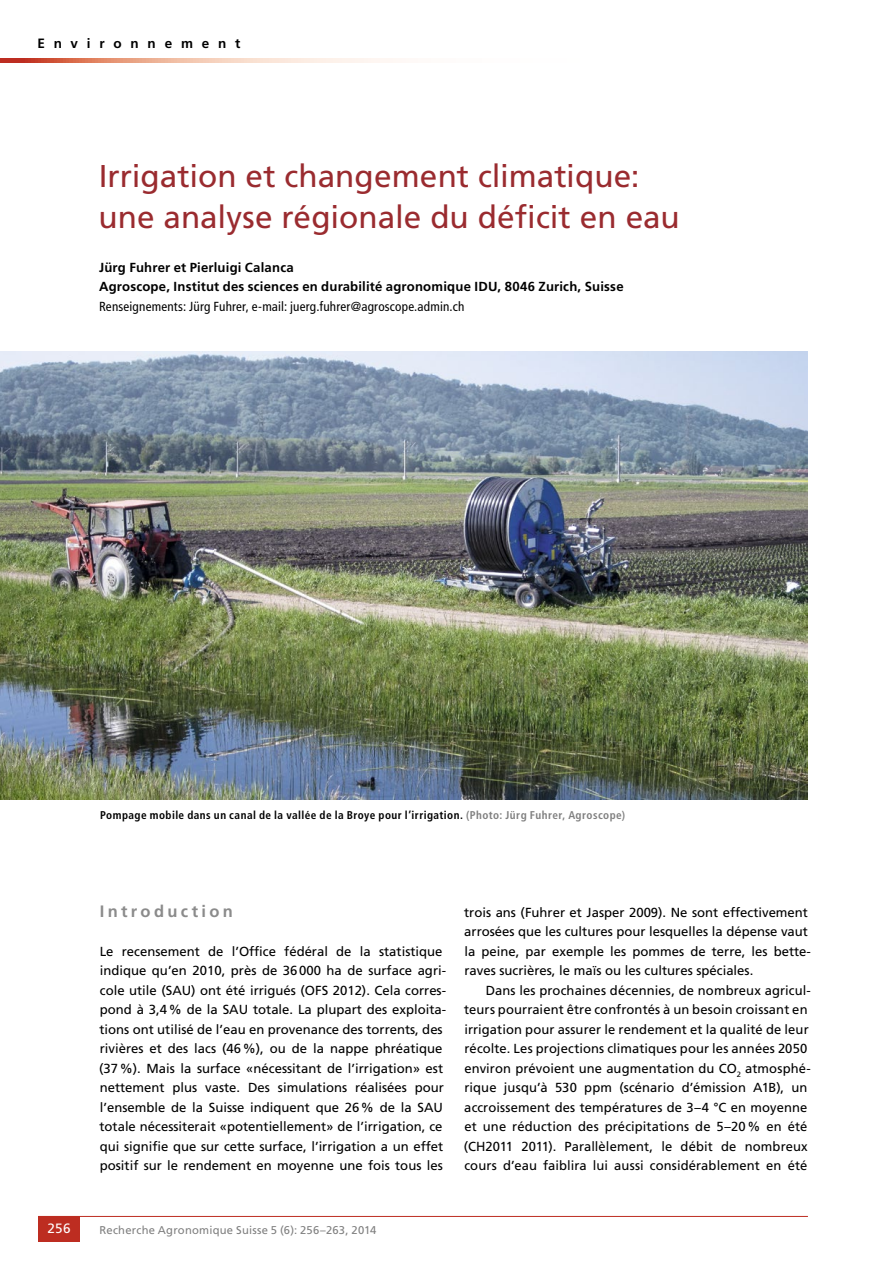
<style>
.page{position:relative;width:893px;height:1263px;background:#fff}
.page>*{position:absolute;margin:0;border:0;box-sizing:border-box;transform-origin:0 0}
.t1{font:31.5px/40.5px "Frutiger LT Std";color:#9a2b2f}
.t2{font:700 16.5px "Frutiger LT Std";letter-spacing:.2em;color:#8b8b8b}
.t3{font:700 13.5px "Frutiger LT Std";letter-spacing:.655em;color:#000}
.t4{font:13.5px "Frutiger LT Std";color:#fff}
.t5{font:13.2px/19.5px "Frutiger LT Std";color:#000}
.t6{font:700 13.2px/19.5px "Frutiger LT Std";letter-spacing:.015em;color:#000}
.t7{font:condensed 13.2px "Frutiger LT Std";letter-spacing:.015em;color:#000}
.t8{font:700 condensed 11.25px "Frutiger LT Std";letter-spacing:.04em;color:#000}
.t9{font:11.25px "Frutiger LT Std";letter-spacing:.02em;color:#808080}
.s1{color:#808080}
</style>
<div class="page">
<hr style="left:38px;top:1216px;width:770px;height:1px;background:#bd2d21">
<div style="left:38px;top:1216px;width:42px;height:26px;background:#bd2d21"></div>
<svg style="left:0;top:58px;width:396px;height:5px;background:#ebb2a0"></svg>
<img style="left:0;top:351px;width:808px;height:449px">
<p class="t3" style="left:37px;top:36px;width:205px">Environnement</p>
<h1 class="t1" style="left:98px;top:156px;width:583px">Irrigation et changement climatique: une analyse régionale du déficit en eau</h1>
<p class="t6" style="left:99px;top:258px;width:526px">Jürg Fuhrer et Pierluigi Calanca<br>Agroscope, Institut des sciences en durabilité agronomique IDU, 8046 Zurich, Suisse</p>
<p class="t7" style="left:99px;top:299px;width:367px">Renseignements: Jürg Fuhrer, e-mail: juerg.fuhrer@agroscope.admin.ch</p>
<p class="t8" style="left:100px;top:808px;width:527px">Pompage mobile dans un canal de la vallée de la Broye pour l’irrigation. <span class="s1">(Photo: Jürg Fuhrer, Agroscope)</span></p>
<p class="t2" style="left:100px;top:901px;width:135px">Introduction</p>
<p class="t5" style="left:99px;top:941px;width:348px">Le recensement de l’Office fédéral de la statistique indique qu’en 2010, près de 36000 ha de surface agri&shy;cole utile (SAU) ont été irrigués (OFS 2012). Cela corres&shy;pond à 3,4% de la SAU totale. La plupart des exploita&shy;tions ont utilisé de l’eau en provenance des torrents, des rivières et des lacs (46%), ou de la nappe phréatique (37%). Mais la surface «nécessitant de l’irrigation» est nettement plus vaste. Des simulations réalisées pour l’ensemble de la Suisse indiquent que 26% de la SAU totale nécessiterait «potentiellement» de l’irrigation, ce qui signifie que sur cette surface, l’irrigation a un effet positif sur le rendement en moyenne une fois tous les</p>
<p class="t5" style="left:464px;top:902px;width:348px">trois ans (Fuhrer et Jasper 2009). Ne sont effectivement arrosées que les cultures pour lesquelles la dépense vaut la peine, par exemple les pommes de terre, les bette&shy;raves sucrières, le maïs ou les cultures spéciales.</p>
<p class="t5" style="left:464px;top:980px;width:349px;text-indent:22px">Dans les prochaines décennies, de nombreux agricul&shy;teurs pourraient être confrontés à un besoin croissant en irrigation pour assurer le rendement et la qualité de leur récolte. Les projections climatiques pour les années 2050 environ prévoient une augmentation du CO<sub>2</sub> atmosphé&shy;rique jusqu’à 530 ppm (scénario d’émission A1B), un accroissement des températures de 3–4 °C en moyenne et une réduction des précipitations de 5–20% en été (CH2011 2011). Parallèlement, le débit de nombreux cours d’eau faiblira lui aussi considérablement en été</p>
<p class="t4" style="left:48px;top:1221px;width:24px">256</p>
<p class="t9" style="left:99px;top:1223px;width:278px">Recherche Agronomique Suisse 5 (6): 256–263, 2014</p>
</div>
